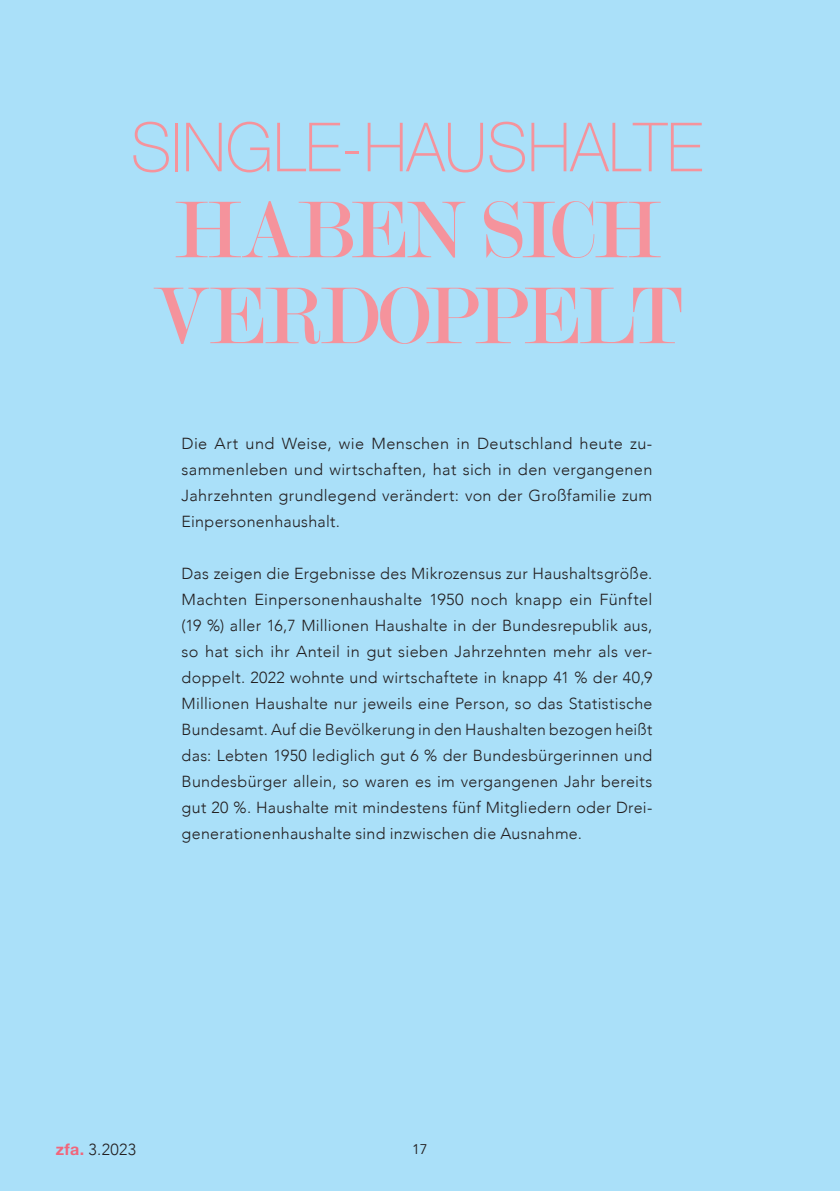
<style>
.page{position:relative;width:840px;height:1191px;background:#fff}
.page>*{position:absolute;margin:0;border:0;box-sizing:border-box;transform-origin:0 0}
.t1{font:86px/86px "Modern";letter-spacing:-.015em;color:#f5939c;scale:.94 1}
.t2{font:100 67.8px "Helvetica Neue";color:#f5939c;scale:.94 1}
.t3{font:300 16px/26px "Avenir";letter-spacing:.02em;color:#231f20;text-align:justify}
.t4{font:14px "Avenir";color:#231f20}
.s1{font-family:"Helvetica Neue";font-weight:700;color:#f1667c}
</style>
<div class="page">
<div style="left:0;top:0;width:839px;height:1191px;background:#aae0f9"></div>
<h2 class="t2" style="left:131px;top:96px;width:609px">SINGLE-HAUSHALTE</h2>
<h1 class="t1" style="left:153px;top:188px;width:563px">HABEN SICH<br>VERDOPPELT</h1>
<p class="t3" style="left:181px;top:431px;width:472px">Die Art und Weise, wie Menschen in Deutschland heute zu&shy;sammenleben und wirtschaften, hat sich in den vergangenen Jahrzehnten grundlegend verändert: von der Großfamilie zum Einpersonenhaushalt.</p>
<p class="t3" style="left:181px;top:561px;width:472px">Das zeigen die Ergebnisse des Mikrozensus zur Haushaltsgröße.<br>Machten Einpersonenhaushalte 1950 noch knapp ein Fünftel (19 %) aller 16,7 Millionen Haushalte in der Bundesrepublik aus, so hat sich ihr Anteil in gut sieben Jahrzehnten mehr als ver&shy;doppelt. 2022 wohnte und wirtschaftete in knapp 41 % der 40,9<br>Millionen Haushalte nur jeweils eine Person, so das Statistische Bundesamt. Auf die Bevölkerung in den Haushalten bezogen heißt das: Lebten 1950 lediglich gut 6 % der Bundesbürgerinnen und Bundesbürger allein, so waren es im vergangenen Jahr bereits gut 20 %. Haushalte mit mindestens fünf Mitgliedern oder Drei&shy;generationenhaushalte sind inzwischen die Ausnahme.</p>
<p class="t3" style="left:56px;top:1136px;width:82px"><span class="s1">zfa.</span> 3.2023</p>
<p class="t4" style="left:412px;top:1140px;width:17px">17</p>
</div>
